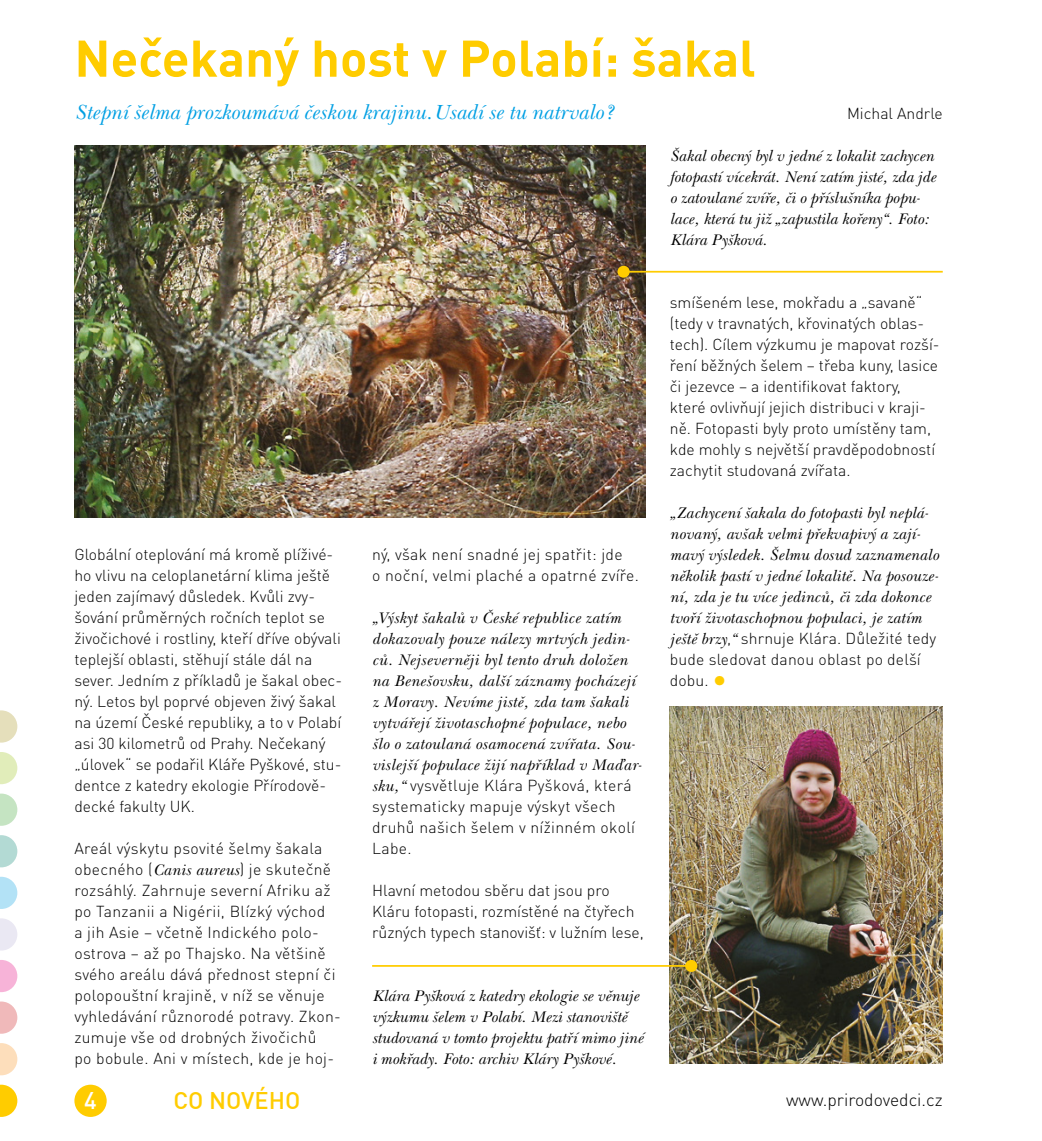
<style>
.page{position:relative;width:1042px;height:1141px;background:#fff}
.page>*{position:absolute;margin:0;border:0;box-sizing:border-box;transform-origin:0 0}
.t1{font:700 50.75px "DIN Pro";color:#fc0}
.t2{font:500 23.62px "DINCE";color:#fc0}
.t3{font:500 23.62px "DINCE";color:#fff}
.t4{font:italic 21px "Baskerville Han TOT";color:#009fe3}
.t5{font:300 17.5px "DIN Pro";color:#000}
.t6{font:300 15.75px/21px "DIN Pro";color:#000}
.t7{font:italic 15.75px/21px "Baskerville Han TOT";letter-spacing:.01em;color:#000}
.t8{font:300 15.75px/21px "DIN Pro";letter-spacing:.02em;color:#000}
.s1{font-family:"Baskerville Han TOT";font-weight:400;font-style:italic}
.s2{font-family:"Helvetica Neue CE";font-weight:100;font-size:26.25px;color:#fc0}
</style>
<div class="page">
<img style="left:74px;top:146px;width:571px;height:372px">
<img style="left:670px;top:707px;width:273px;height:357px">
<div style="left:686px;top:961px;width:10px;height:10px;background:#fc0;border-radius:50%"></div>
<div style="left:685px;top:960px;width:12px;height:12px;border:2px solid #fc0;border-radius:50%"></div>
<hr style="left:372px;top:965px;width:322px;height:2px;background:#fc0">
<div style="left:618px;top:267px;width:11px;height:10px;background:#fc0;border-radius:50%"></div>
<div style="left:617px;top:266px;width:13px;height:12px;border:2px solid #fc0;border-radius:50%"></div>
<hr style="left:621px;top:271px;width:322px;height:2px;background:#fc0">
<div style="left:74px;top:1085px;width:33px;height:32px;background:#fc0;border-radius:50%"></div>
<svg style="left:0;top:1085px;width:17px;height:32px"></svg>
<svg style="left:0;top:1043px;width:17px;height:32px"></svg>
<svg style="left:0;top:1001px;width:17px;height:33px"></svg>
<svg style="left:0;top:960px;width:17px;height:32px"></svg>
<svg style="left:0;top:918px;width:17px;height:33px"></svg>
<svg style="left:0;top:877px;width:17px;height:32px"></svg>
<svg style="left:0;top:835px;width:17px;height:32px"></svg>
<svg style="left:0;top:794px;width:17px;height:32px"></svg>
<svg style="left:0;top:752px;width:17px;height:32px"></svg>
<svg style="left:0;top:710px;width:17px;height:33px"></svg>
<h1 class="t1" style="left:74px;top:24px;width:683px">Nečekaný host v Polabí: šakal</h1>
<h3 class="t4" style="left:74px;top:101px;width:541px">Stepní šelma prozkoumává českou krajinu. Usadí se tu natrvalo?</h3>
<p class="t6" style="left:847px;top:102px;width:97px">Michal Andrle</p>
<p class="t6" style="left:74px;top:543px;width:269px">Globální oteplování má kromě plíživé&shy;ho vlivu na celoplanetární klima ještě jeden zajímavý důsledek. Kvůli zvy&shy;šování průměrných ročních teplot se živočichové i rostliny, kteří dříve obývali teplejší oblasti, stěhují stále dál na sever. Jedním z příkladů je šakal obec&shy;ný. Letos byl poprvé objeven živý šakal na území České republiky, a to v Polabí asi 30 kilometrů od Prahy. Nečekaný „úlovek“ se podařil Kláře Pyškové, stu&shy;dentce z katedry ekologie Přírodově&shy;decké fakulty UK.</p>
<p class="t8" style="left:74px;top:837px;width:268px">Areál výskytu psovité šelmy šakala obecného (<span class="s1">Canis aureus</span>) je skutečně rozsáhlý. Zahrnuje severní Afriku až po Tanzanii a Nigérii, Blízký východ<br>a jih Asie – včetně Indického polo&shy;ostrova – až po Thajsko. Na většině svého areálu dává přednost stepní či polopouštní krajině, v níž se věnuje vyhledávání různorodé potravy. Zkon&shy;zumuje vše od drobných živočichů<br>po bobule. Ani v místech, kde je hoj-</p>
<p class="t8" style="left:372px;top:543px;width:268px">ný, však není snadné jej spatřit: jde<br>o noční, velmi plaché a opatrné zvíře.</p>
<p class="t7" style="left:372px;top:608px;width:271px">„Výskyt šakalů v České republice zatím dokazovaly pouze nálezy mrtvých jedin&shy;ců. Nejseverněji byl tento druh doložen na Benešovsku, další záznamy pocházejí z Moravy. Nevíme jistě, zda tam šakali vytvářejí životaschopné populace, nebo šlo o zatoulaná osamocená zvířata. Sou&shy;vislejší populace žijí například v Maďar-</p>
<p class="t8" style="left:372px;top:774px;width:264px"><span class="s1">sku,“</span> vysvětluje Klára Pyšková, která systematicky mapuje výskyt všech druhů našich šelem v nížinném okolí<br>Labe.</p>
<p class="t6" style="left:372px;top:879px;width:273px">Hlavní metodou sběru dat jsou pro<br>Kláru fotopasti, rozmístěné na čtyřech různých typech stanovišť: v lužním lese,</p>
<p class="t7" style="left:372px;top:986px;width:273px">Klára Pyšková z katedry ekologie se věnuje výzkumu šelem v Polabí. Mezi stanoviště studovaná v tomto projektu patří mimo jiné i mokřady. Foto: archiv Kláry Pyškové.</p>
<p class="t7" style="left:670px;top:146px;width:268px">Šakal obecný byl v jedné z lokalit zachycen fotopastí vícekrát. Není zatím jisté, zda jde o zatoulané zvíře, či o příslušníka popu&shy;lace, která tu již „zapustila kořeny“. Foto:<br>Klára Pyšková.</p>
<p class="t6" style="left:670px;top:291px;width:271px">smíšeném lese, mokřadu a „savaně“ (tedy v travnatých, křovinatých oblas&shy;tech). Cílem výzkumu je mapovat rozší&shy;ření běžných šelem – třeba kuny, lasice či jezevce – a identifikovat faktory, které ovlivňují jejich distribuci v kraji&shy;ně. Fotopasti byly proto umístěny tam, kde mohly s největší pravděpodobností zachytit studovaná zvířata.</p>
<p class="t7" style="left:670px;top:502px;width:270px">„Zachycení šakala do fotopasti byl neplá&shy;novaný, avšak velmi překvapivý a zají&shy;mavý výsledek. Šelmu dosud zaznamenalo několik pastí v jedné lokalitě. Na posouze&shy;ní, zda je tu více jedinců, či zda dokonce tvoří životaschopnou populaci, je zatím</p>
<p class="t6" style="left:670px;top:627px;width:268px"><span class="s1">ještě brzy</span>,<span class="s1">“</span> shrnuje Klára. Důležité tedy bude sledovat danou oblast po delší dobu. <span class="s2">•</span></p>
<h2 class="t3" style="left:84px;top:1085px;width:14px">4</h2>
<h2 class="t2" style="left:173px;top:1085px;width:129px">CO NOVÉHO</h2>
<p class="t5" style="left:786px;top:1088px;width:158px">www.prirodovedci.cz</p>
</div>
